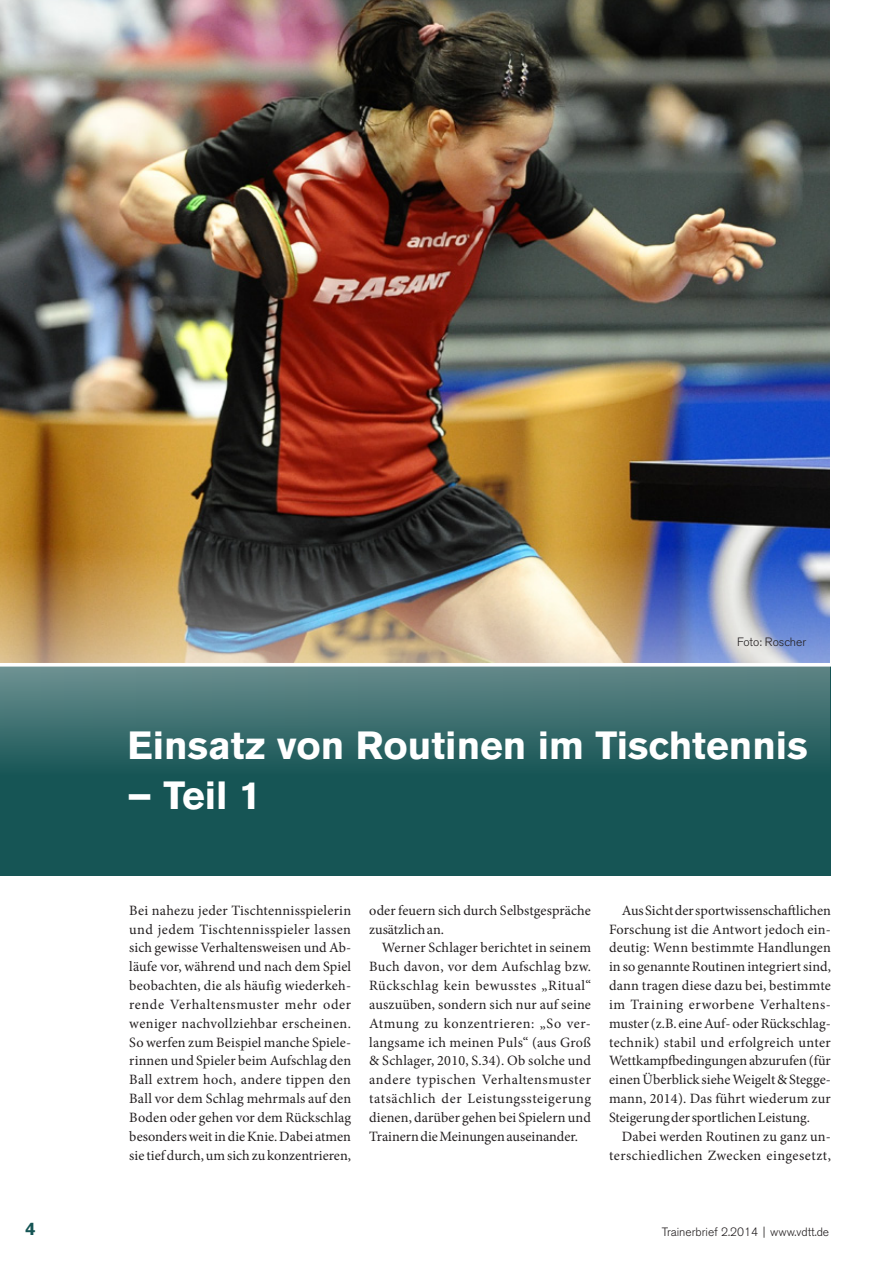
<style>
.page{position:relative;width:893px;height:1263px;background:#fff}
.page>*{position:absolute;margin:0;border:0;box-sizing:border-box;transform-origin:0 0}
.TB_Headline{font:700 39px "Akzidenz Grotesk BQ";color:#fff}
.TB_Mengentext{font:700 18px "Akzidenz Grotesk BQ";color:#165555}
.TB_Mengentext-2{font:14.25px/18.9px "Minion Pro";letter-spacing:.005em;color:#231f20;text-align:justify}
.TB_Mengentext-3{font:14.25px/18.9px "Minion Pro";letter-spacing:.025em;color:#231f20;text-align:right}
.TB_Bild_Tabellenunte{font:300 12px "Akzidenz Grotesk BQ";color:#231f20}
</style>
<div class="page">
<div style="left:0;top:666px;width:831px;height:210px;background:#165555"></div>
<svg style="left:0;top:666px;width:829px;height:97px;background:#437374"></svg>
<img style="left:0;top:0;width:829px;height:663px">
<p class="TB_Bild_Tabellenunte" style="left:737px;top:635px;width:71px">Foto: Roscher</p>
<p class="TB_Headline" style="left:128px;top:723px;width:682px">Einsatz von Routinen im Tischtennis</p>
<p class="TB_Headline" style="left:128px;top:773px;width:135px">– Teil 1</p>
<p class="TB_Mengentext-2" style="left:129px;top:901px;width:223px">Bei nahezu jeder Tischtennisspielerin und jedem Tischtennisspieler lassen sich gewisse Verhaltensweisen und Ab&shy;läufe vor, während und nach dem Spiel beobachten, die als häufig wiederkeh&shy;rende Verhaltensmuster mehr oder weniger nachvollziehbar erscheinen.<br>So werfen zum Beispiel manche Spiele&shy;rinnen und Spieler beim Aufschlag den Ball extrem hoch, andere tippen den Ball vor dem Schlag mehrmals auf den Boden oder gehen vor dem Rückschlag besonders weit in die Knie. Dabei atmen sie tief durch, um sich zu konzentrieren,</p>
<p class="TB_Mengentext-2" style="left:369px;top:901px;width:223px">oder feuern sich durch Selbstgespräche zusätzlich an.</p>
<p class="TB_Mengentext-2" style="left:369px;top:938px;width:223px;text-indent:13px">Werner Schlager berichtet in seinem Buch davon, vor dem Aufschlag bzw.<br>Rückschlag kein bewusstes „Ritual“ auszuüben, sondern sich nur auf seine Atmung zu konzentrieren: „So ver&shy;langsame ich meinen Puls“ (aus Groß &amp; Schlager, 2010, S.34). Ob solche und andere typischen Verhaltensmuster tatsächlich der Leistungssteigerung dienen, darüber gehen bei Spielern und Trainern die Meinungen auseinander.</p>
<p class="TB_Mengentext-2" style="left:609px;top:901px;width:223px;text-indent:13px">Aus Sicht der sportwissenschaftlichen Forschung ist die Antwort jedoch ein&shy;deutig: Wenn bestimmte Handlungen in so genannte Routinen integriert sind, dann tragen diese dazu bei, bestimmte im Training erworbene Verhaltens&shy;muster (z.B. eine Auf- oder Rückschlag&shy;technik) stabil und erfolgreich unter Wettkampfbedingungen abzurufen (für einen Überblick siehe Weigelt &amp; Stegge&shy;mann, 2014). Das führt wiederum zur Steigerung der sportlichen Leistung.</p>
<p class="TB_Mengentext-3" style="left:609px;top:1127px;width:223px">Dabei werden Routinen zu ganz un&shy;terschiedlichen Zwecken eingesetzt,</p>
<p class="TB_Mengentext" style="left:26px;top:1219px;width:12px">4</p>
<p class="TB_Bild_Tabellenunte" style="left:662px;top:1225px;width:169px">Trainerbrief 2.2014 | www.vdtt.de</p>
</div>
